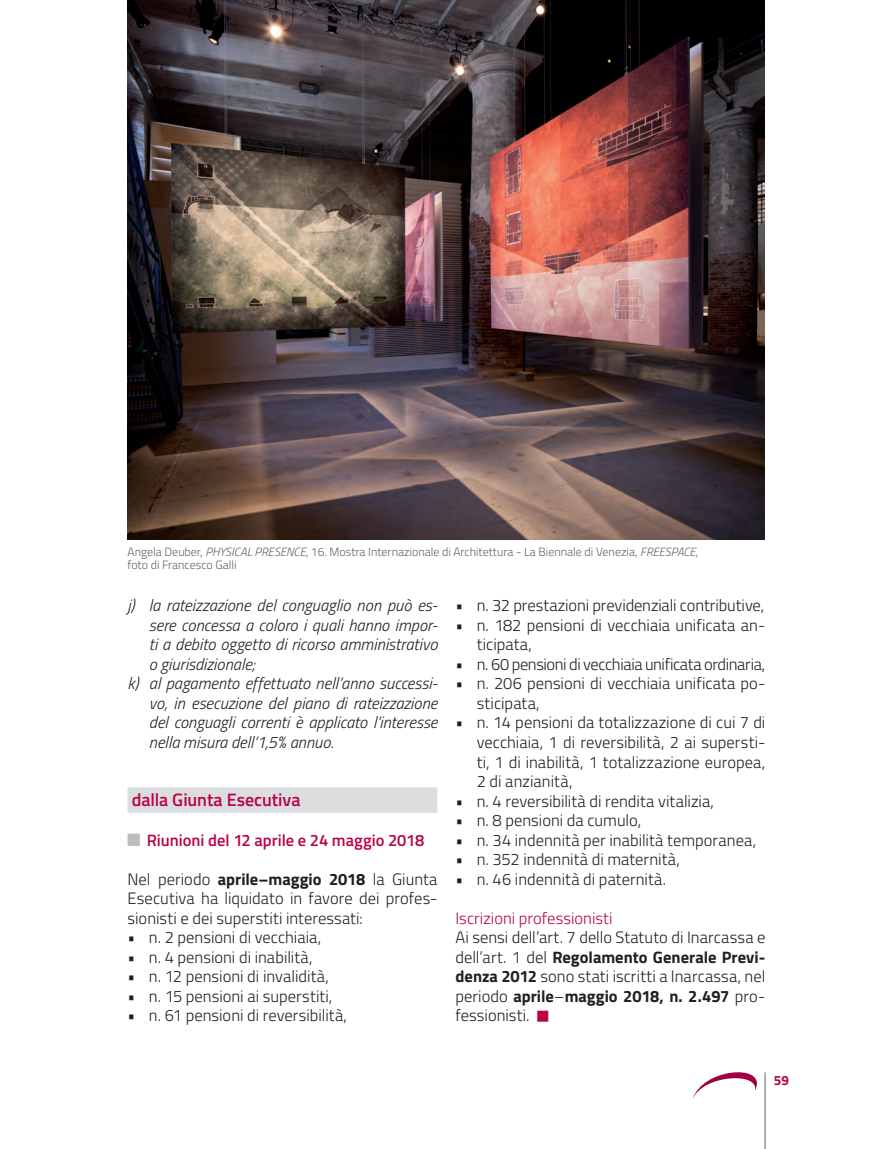
<style>
.page{position:relative;width:893px;height:1149px;background:#fff}
.page>*{position:absolute;margin:0;border:0;box-sizing:border-box;transform-origin:0 0}
.t1{font:600 18px "Titillium";letter-spacing:-.005em;color:#ba044a}
.t2{font:300 16.5px/19.5px "Titillium";color:#231f20;text-align:justify}
.t3{font:italic 300 16.5px "Titillium";color:#231f20}
.t4{font:300 16.5px "Titillium";letter-spacing:-.025em;color:#231f20}
.t5{font:600 16.5px "Titillium";color:#ba044a}
.t6{font:300 16.5px "Titillium";color:#ba044a}
.t7{font:700 13.5px "Titillium";color:#ba044a}
.t8{font:300 12px/13.5px "Titillium";color:#636366}
.s1{font-style:italic}
.s2{font-weight:700}
</style>
<div class="page">
<hr style="left:765px;top:1071px;width:1px;height:77px;background:#636366">
<svg style="left:692px;top:1072px;width:65px;height:27px"></svg>
<div style="left:128px;top:787px;width:309px;height:25px;background:#dcdddf"></div>
<div style="left:128px;top:833px;width:12px;height:12px;background:#bcbdc0"></div>
<img style="left:128px;top:0;width:637px;height:539px">
<p class="t8" style="left:128px;top:544px;width:572px">Angela Deuber, <span class="s1">PHYSICAL PRESENCE</span>, 16. Mostra Internazionale di Architettura - La Biennale di Venezia, <span class="s1">FREESPACE</span>, foto di Francesco Galli</p>
<p class="t3" style="left:128px;top:593px;width:312px">j) la rateizzazione del conguaglio non può es-</p>
<p class="t3" style="left:149px;top:613px;width:290px">sere concessa a coloro i quali hanno impor-</p>
<p class="t3" style="left:149px;top:632px;width:290px">ti a debito oggetto di ricorso amministrativo</p>
<p class="t3" style="left:149px;top:652px;width:108px">o giurisdizionale;</p>
<p class="t3" style="left:128px;top:671px;width:312px">k) al pagamento effettuato nell’anno successi-</p>
<p class="t3" style="left:149px;top:691px;width:290px">vo, in esecuzione del piano di rateizzazione</p>
<p class="t3" style="left:149px;top:710px;width:290px">del conguagli correnti è applicato l’interesse</p>
<p class="t3" style="left:149px;top:730px;width:186px">nella misura dell’1,5% annuo.</p>
<p class="t1" style="left:132px;top:786px;width:170px">dalla Giunta Esecutiva</p>
<p class="t5" style="left:147px;top:827px;width:279px">Riunioni del 12 aprile e 24 maggio 2018</p>
<p class="t2" style="left:128px;top:867px;width:311px">Nel periodo <span class="s2">aprile–maggio 2018</span> la Giunta Esecutiva ha liquidato in favore dei profes&shy;sionisti e dei superstiti interessati:</p>
<p class="t2" style="left:128px;top:926px;width:195px">• n. 2 pensioni di vecchiaia,</p>
<p class="t2" style="left:128px;top:945px;width:187px">• n. 4 pensioni di inabilità,</p>
<p class="t2" style="left:128px;top:965px;width:203px">• n. 12 pensioni di invalidità,</p>
<p class="t2" style="left:128px;top:985px;width:206px">• n. 15 pensioni ai superstiti,</p>
<p class="t2" style="left:128px;top:1004px;width:221px">• n. 61 pensioni di reversibilità,</p>
<p class="t2" style="left:455px;top:595px;width:310px">• n. 32 prestazioni previdenziali contributive,</p>
<p class="t2" style="left:477px;top:614px;width:290px;text-indent:-21px">• n. 182 pensioni di vecchiaia unificata an&shy;ticipata,</p>
<p class="t4" style="left:455px;top:652px;width:311px">• n. 60 pensioni di vecchiaia unificata ordinaria,</p>
<p class="t2" style="left:477px;top:673px;width:290px;text-indent:-21px">• n. 206 pensioni di vecchiaia unificata po&shy;sticipata,</p>
<p class="t2" style="left:477px;top:712px;width:290px;text-indent:-21px">• n. 14 pensioni da totalizzazione di cui 7 di vecchiaia, 1 di reversibilità, 2 ai supersti&shy;ti, 1 di inabilità, 1 totalizzazione europea, 2 di anzianità,</p>
<p class="t2" style="left:455px;top:790px;width:260px">• n. 4 reversibilità di rendita vitalizia,</p>
<p class="t2" style="left:455px;top:809px;width:187px">• n. 8 pensioni da cumulo,</p>
<p class="t2" style="left:455px;top:829px;width:302px">• n. 34 indennità per inabilità temporanea,</p>
<p class="t2" style="left:455px;top:848px;width:226px">• n. 352 indennità di maternità,</p>
<p class="t2" style="left:455px;top:868px;width:212px">• n. 46 indennità di paternità.</p>
<p class="t6" style="left:455px;top:905px;width:159px">Iscrizioni professionisti</p>
<p class="t2" style="left:455px;top:926px;width:311px">Ai sensi dell’art. 7 dello Statuto di Inarcassa e dell’art. 1 del <span class="s2">Regolamento Generale Previ&shy;denza 2012</span> sono stati iscritti a Inarcassa, nel periodo <span class="s2">aprile</span>–<span class="s2">maggio 2018, n. 2.497</span> pro&shy;fessionisti.</p>
<p class="t7" style="left:774px;top:1069px;width:17px">59</p>
</div>
